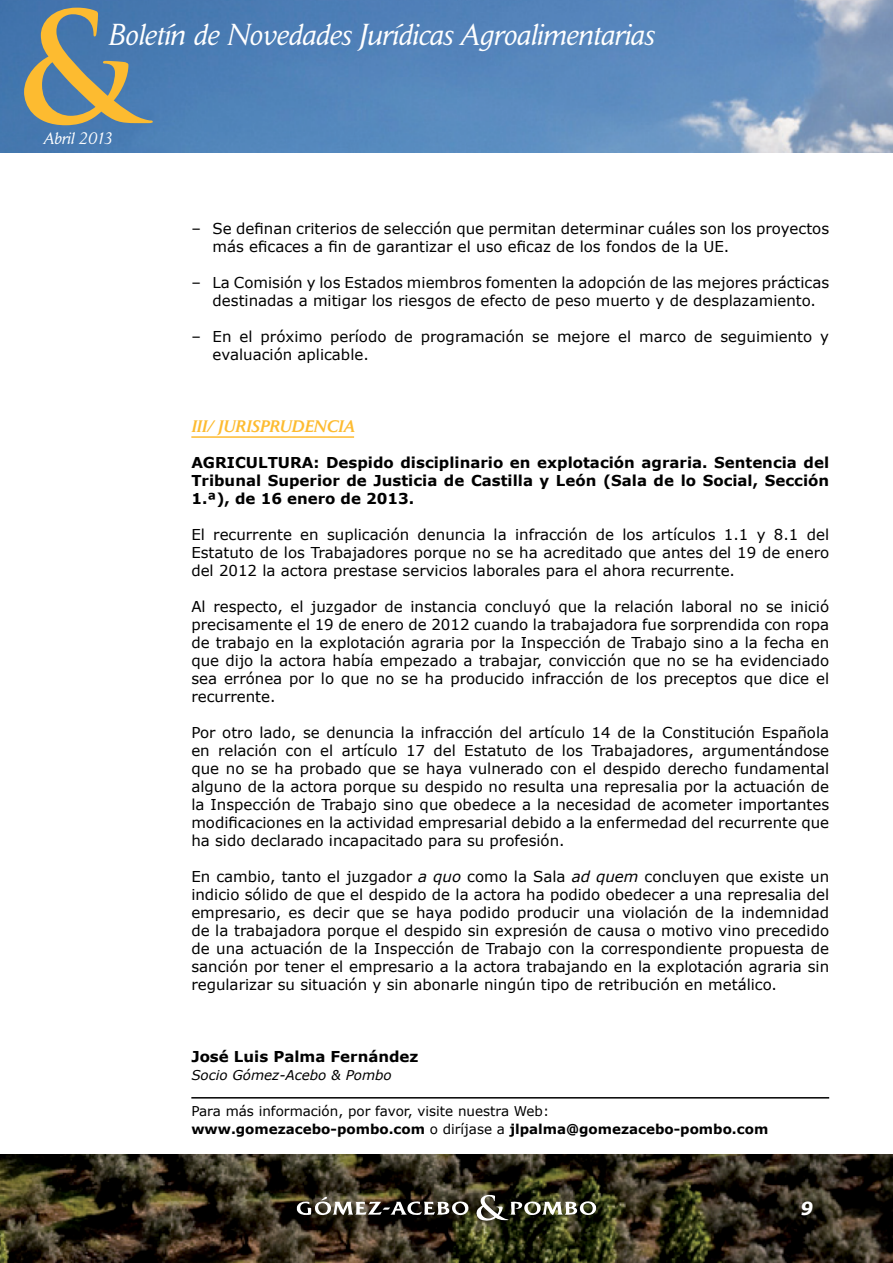
<style>
.page{position:relative;width:893px;height:1263px;background:#fff}
.page>*{position:absolute;margin:0;border:0;box-sizing:border-box;transform-origin:0 0}
.t1{font:700 150px "Trajan Pro";color:#fdbb30}
.t2{font:italic 30px "Daily News BQ";color:#fff}
.t3{font:italic 700 18px "Verdana";color:#fff}
.t4{font:italic 500 16.5px "Daily News BQ";color:#fdbb30}
.t5{font:italic 16.5px "Daily News BQ";color:#fff}
.t6{font:15px/18px "Verdana";color:#000;text-align:justify}
.t7{font:700 15px/18px "Verdana";color:#000;text-align:justify}
.t8{font:13.5px/18px "Verdana";color:#000}
.t9{font:italic 13.5px "Verdana";color:#000}
.s1{font-style:italic}
.s2{font-weight:700}
</style>
<div class="page">
<img style="left:0;top:1154px;width:893px;height:109px">
<img style="left:0;top:0;width:893px;height:152px">
<img style="left:297px;top:1195px;width:299px;height:26px">
<hr style="left:191px;top:436px;width:163px;height:2px;background:#fdbb30">
<hr style="left:191px;top:1097px;width:638px;height:1px;background:#000">
<h1 class="t1" style="left:15px;top:-25px;width:126px">&amp;</h1>
<h2 class="t2" style="left:108px;top:17px;width:547px">Boletín de Novedades Jurídicas Agroalimentarias</h2>
<p class="t5" style="left:44px;top:129px;width:71px">Abril 2013</p>
<p class="t6" style="left:213px;top:219px;width:618px;text-indent:-21px">‒ Se definan criterios de selección que permitan determinar cuáles son los proyectos más eficaces a fin de garantizar el uso eficaz de los fondos de la UE.</p>
<p class="t6" style="left:191px;top:273px;width:639px;text-align:center">‒ La Comisión y los Estados miembros fomenten la adopción de las mejores prácticas destinadas a mitigar los riesgos de efecto de peso muerto y de desplazamiento.</p>
<p class="t6" style="left:213px;top:327px;width:618px;text-indent:-21px">‒ En el próximo período de programación se mejore el marco de seguimiento y evaluación aplicable.</p>
<p class="t4" style="left:191px;top:416px;width:165px">III/ JURISPRUDENCIA</p>
<p class="t7" style="left:191px;top:453px;width:639px">AGRICULTURA: Despido disciplinario en explotación agraria. Sentencia del Tribunal Superior de Justicia de Castilla y León (Sala de lo Social, Sección 1.ª), de 16 enero de 2013.</p>
<p class="t6" style="left:191px;top:525px;width:639px">El recurrente en suplicación denuncia la infracción de los artículos 1.1 y 8.1 del Estatuto de los Trabajadores porque no se ha acreditado que antes del 19 de enero del 2012 la actora prestase servicios laborales para el ahora recurrente.</p>
<p class="t6" style="left:191px;top:597px;width:639px">Al respecto, el juzgador de instancia concluyó que la relación laboral no se inició precisamente el 19 de enero de 2012 cuando la trabajadora fue sorprendida con ropa de trabajo en la explotación agraria por la Inspección de Trabajo sino a la fecha en que dijo la actora había empezado a trabajar, convicción que no se ha evidenciado sea errónea por lo que no se ha producido infracción de los preceptos que dice el recurrente.</p>
<p class="t6" style="left:191px;top:723px;width:639px">Por otro lado, se denuncia la infracción del artículo 14 de la Constitución Española en relación con el artículo 17 del Estatuto de los Trabajadores, argumentándose que no se ha probado que se haya vulnerado con el despido derecho fundamental alguno de la actora porque su despido no resulta una represalia por la actuación de la Inspección de Trabajo sino que obedece a la necesidad de acometer importantes modificaciones en la actividad empresarial debido a la enfermedad del recurrente que ha sido declarado incapacitado para su profesión.</p>
<p class="t6" style="left:191px;top:867px;width:639px">En cambio, tanto el juzgador <span class="s1">a quo</span> como la Sala <span class="s1">ad quem</span> concluyen que existe un indicio sólido de que el despido de la actora ha podido obedecer a una represalia del empresario, es decir que se haya podido producir una violación de la indemnidad de la trabajadora porque el despido sin expresión de causa o motivo vino precedido de una actuación de la Inspección de Trabajo con la correspondiente propuesta de sanción por tener el empresario a la actora trabajando en la explotación agraria sin regularizar su situación y sin abonarle ningún tipo de retribución en metálico.</p>
<p class="t7" style="left:191px;top:1047px;width:229px">José Luis Palma Fernández</p>
<p class="t9" style="left:191px;top:1066px;width:202px">Socio Gómez-Acebo &amp; Pombo</p>
<p class="t8" style="left:191px;top:1102px;width:578px">Para más información, por favor, visite nuestra Web: <span class="s2">www.gomezacebo-pombo.com</span> o diríjase a <span class="s2">jlpalma@gomezacebo-pombo.com</span></p>
<p class="t3" style="left:800px;top:1195px;width:14px">9</p>
</div>
